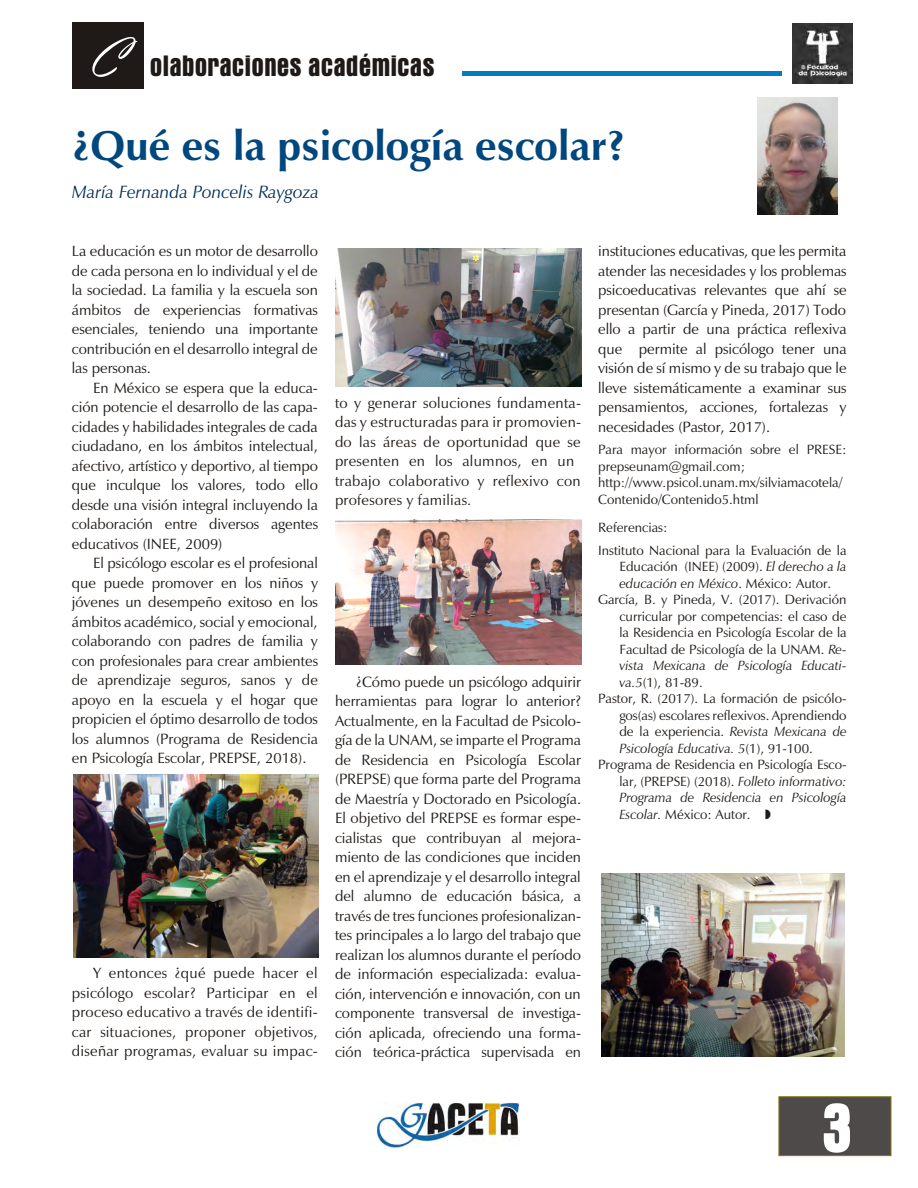
<style>
.page{position:relative;width:918px;height:1188px;background:#fff}
.page>*{position:absolute;margin:0;border:0;box-sizing:border-box;transform-origin:0 0}
.t1{font:72px "Aurora Bd Cn BT";color:#fff}
.t2{font:700 42px "Zapf Humnst BT";color:#00477d}
.t3{font:30px "Aurora Bd Cn BT";color:#1f1a17}
.t4{font:italic 18px "Zapf Humnst BT";color:#003057}
.t5{font:15px/19.5px "Zapf Humnst BT";color:#1f1a17;text-align:justify}
.t6{font:15px/19.5px "Zapf Humnst BT";letter-spacing:.02em;color:#1f1a17}
.t7{font:13.5px/16.5px "Zapf Humnst BT";color:#1f1a17}
.t8{font:italic 13.5px "Zapf Humnst BT";color:#1f1a17}
.s1{font-family:"Vladimir Script";font-size:57px;color:#fff}
.s2{font-style:italic}
.s3{font-style:normal}
</style>
<div class="page">
<div style="left:779px;top:1097px;width:112px;height:59px;background:#4f4a4a;border:1px solid #85780d"></div>
<img style="left:377px;top:1103px;width:142px;height:46px">
<img style="left:793px;top:24px;width:60px;height:60px">
<div style="left:72px;top:22px;width:72px;height:67px;background:#1f1a17"></div>
<hr style="left:462px;top:71px;width:320px;height:4px;background:#007dbd">
<img style="left:757px;top:98px;width:80px;height:116px">
<img style="left:336px;top:520px;width:245px;height:145px">
<img style="left:601px;top:874px;width:244px;height:182px">
<img style="left:73px;top:775px;width:245px;height:182px">
<img style="left:336px;top:248px;width:245px;height:138px">
<h3 class="t3" style="left:87px;top:53px;width:349px"><span class="s1">C</span> ola bo ra cio nes aca dé mi cas</h3>
<h2 class="t2" style="left:72px;top:128px;width:555px">¿Qué es la psico lo gía esco lar?</h2>
<p class="t4" style="left:72px;top:184px;width:249px">María Fernan da Ponce lis Raygo za</p>
<p class="t5" style="left:72px;top:242px;width:248px">La educa ción es un motor de desa rro llo de cada perso na en lo indi vi dual y el de la socie dad. La fami lia y la escue la son ámbi tos de expe rien cias forma ti vas esen cia les, tenien do una impor tan te contri bu ción en el desa rro llo inte gral de las perso nas.</p>
<p class="t5" style="left:72px;top:379px;width:248px;text-indent:21px">En Méxi co se espe ra que la educa - ción poten cie el desa rro llo de las capa - ci da des y habi li da des inte gra les de cada ciuda da no, en los ámbi tos inte lec tual, afec ti vo, artís ti co y depor ti vo, al tiem po que incul que los valo res, todo ello desde una visión inte gral inclu yen do la cola bo ra ción entre diver sos agentes educativos (INEE, 2009)</p>
<p class="t5" style="left:72px;top:554px;width:248px;text-indent:21px">El psicó lo go esco lar es el profe sio nal que puede promo ver en los niños y jóve nes un desem pe ño exito so en los ámbi tos acadé mi co, social y emocio nal, cola bo ran do con padres de fami lia y con profe sio na les para crear ambien tes de apren di za je segu ros, sanos y de apoyo en la escue la y el hogar que propi cien el ópti mo desa rro llo de todos los alum nos (Progra ma de Resi den cia en Psico lo gía Escolar, PREPSE, 2018).</p>
<p class="t5" style="left:72px;top:965px;width:248px;text-indent:21px">Y enton ces ¿qué puede hacer el psicó lo go esco lar? Parti ci par en el proce so educa ti vo a través de iden ti fi - car situa cio nes, propo ner obje ti vos, dise ñar progra mas, evaluar su impac -</p>
<p class="t6" style="left:335px;top:394px;width:248px">to y gene rar solu cio nes funda men ta - das y estruc tu ra das para ir promo vien - do las áreas de opor tu ni dad que se presen ten en los alum nos, en un traba jo cola bo ra ti vo y refle xi vo con profe so res y fami lias.</p>
<p class="t5" style="left:335px;top:673px;width:248px;text-indent:21px">¿Cómo puede un psicó lo go adqui rir herra mien tas para lograr lo ante rior?<br>Actual men te, en la Facul tad de Psico lo - gía de la UNAM, se impar te el Progra ma de Resi den cia en Psico lo gía Esco lar (PREPSE) que forma parte del Progra ma de Maes tría y Docto ra do en Psico lo gía.<br>El obje ti vo del PREPSE es formar espe - cia lis tas que contri bu yan al mejo ra - mien to de las condi cio nes que inci den en el apren di za je y el desa rro llo inte gral del alum no de educa ción bási ca, a través de tres funcio nes profe sio na li zan - tes prin ci pa les a lo largo del traba jo que reali zan los alum nos duran te el perío do de infor ma ción espe cia li za da: evalua - ción, inter ven ción e inno va ción, con un compo nen te trans ver sal de inves ti ga - ción apli ca da, ofre cien do una forma - ción teóri ca-prác ti ca super vi sa da en</p>
<p class="t5" style="left:598px;top:242px;width:250px">insti tu cio nes educa ti vas, que les permi ta aten der las nece si da des y los proble mas psicoe du ca ti vas rele van tes que ahí se presen tan (García y Pine da, 2017) Todo ello a partir de una prác ti ca refle xi va que permi te al psicó lo go tener una visión de sí mismo y de su traba jo que le lleve siste má ti ca men te a exami nar sus pensa mien tos, accio nes, forta le zas y nece si da des (Pastor, 2017).</p>
<p class="t7" style="left:598px;top:442px;width:250px">Pa ra ma yor in for ma ción so bre el PRESE: prep seu nam@gmail.com;<br>http://www.psi col.unam.mx/sil via ma co te la/ Con te ni do/Con te ni do5.html</p>
<p class="t7" style="left:598px;top:517px;width:250px;line-height:22.5px">Re fe ren cias:<br>Insti tu to Na cio nal pa ra la Eva lua ción de la</p>
<p class="t7" style="left:619px;top:559px;width:229px">Edu ca ción (INEE) (2009). <span class="s2">El de re cho a la</span></p>
<p class="t8" style="left:619px;top:577px;width:213px">edu ca ción en Mé xi co<span class="s3">. Mé xi co: Au tor.</span></p>
<p class="t7" style="left:598px;top:592px;width:250px">Gar cía, B. y Pi ne da, V. (2017). De ri va ción</p>
<p class="t7" style="left:619px;top:609px;width:229px">cu rri cu lar por com pe ten cias: el ca so de</p>
<p class="t7" style="left:619px;top:625px;width:229px">la Re si den cia en Psi co lo gía Esco lar de la</p>
<p class="t7" style="left:619px;top:642px;width:229px">Fa cul tad de Psi co lo gía de la UNAM. <span class="s2">Re -</span></p>
<p class="t8" style="left:619px;top:660px;width:229px">vis ta Me xi ca na de Psi co lo gía Edu ca ti -</p>
<p class="t7" style="left:619px;top:675px;width:85px"><span class="s2">va.5</span>(1), 81-89.</p>
<p class="t7" style="left:598px;top:691px;width:250px">Pas tor, R. (2017). La for ma ción de psi có lo -</p>
<p class="t7" style="left:619px;top:708px;width:229px">gos(as) es co la res re fle xi vos. Apren dien do</p>
<p class="t8" style="left:619px;top:726px;width:229px"><span class="s3">de la ex pe rien cia.</span> Re vis ta Me xi ca na de</p>
<p class="t8" style="left:619px;top:742px;width:195px">Psi co lo gía Edu ca ti va. 5<span class="s3">(1), 91-100.</span></p>
<p class="t7" style="left:598px;top:757px;width:250px">Pro gra ma de Re si den cia en Psi co lo gía Esco -</p>
<p class="t7" style="left:619px;top:774px;width:229px">lar, (PREPSE) (2018). <span class="s2">Fo lle to in for ma ti vo:</span></p>
<p class="t8" style="left:619px;top:792px;width:229px">Pro gra ma de Re si den cia en Psi co lo gía</p>
<p class="t7" style="left:619px;top:807px;width:133px"><span class="s2">Esco lar.</span> Mé xi co: Au tor.</p>
<h1 class="t1" style="left:822px;top:1097px;width:32px">3</h1>
</div>
